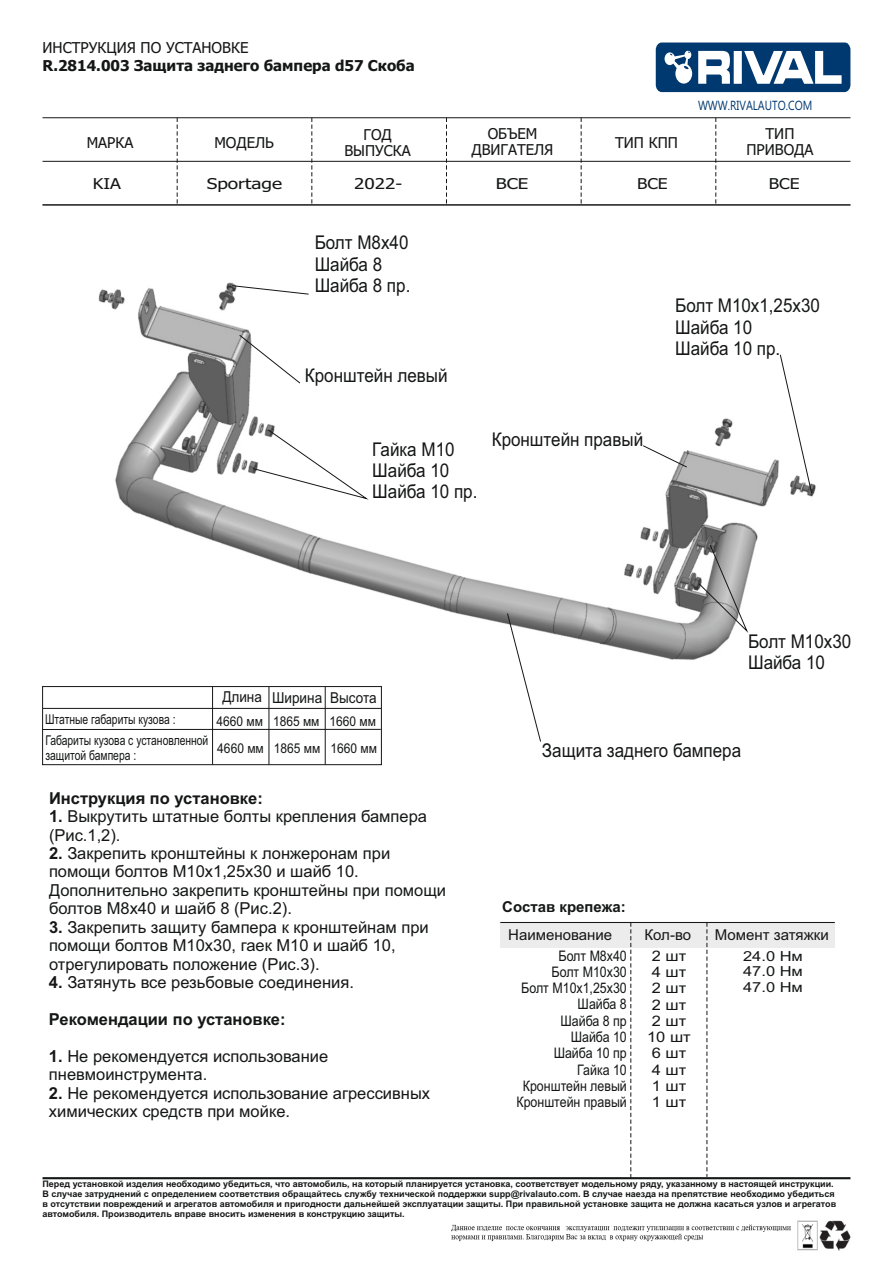
<style>
.page{position:relative;width:893px;height:1263px;background:#fff}
.page>*{position:absolute;margin:0;border:0;box-sizing:border-box;transform-origin:0 0}
.t1{font:18.9px/21.1px "Arial";color:#151616;scale:.9 1}
.t2{font:16.5px/18.5px "Arial";color:#151616}
.t3{font:700 16.5px "Arial";color:#151616}
.t4{font:15px/16.2px "Tahoma";color:#151616;text-align:center}
.t5{font:700 15px "Tahoma";color:#151616}
.t6{font:15px "Arial";color:#151616}
.t7{font:15px "Arial";color:#151616;scale:.9 1}
.t8{font:700 15px "Arial";color:#151616}
.t9{font:15px "Tahoma";color:#151616;scale:1.28 1}
.t10{font:15px "Tahoma";color:#151616;scale:1.27 1}
.t11{font:15px "Tahoma";color:#151616;scale:1.2 1}
.t12{font:15px "Tahoma";color:#151616;scale:1.25 1}
.t13{font:15px "Tahoma";color:#151616;scale:1.17 1}
.t14{font:15px "Tahoma";color:#151616;scale:1.18 1}
.t15{font:14.55px/16.2px "Arial";color:#151616;text-align:right;scale:.85 1}
.t16{font:14.55px/16.2px "Arial";color:#151616;text-align:center;scale:1.13 1}
.t17{font:13.8px/15.5px "Arial";color:#151616;text-align:justify;scale:1.19 1}
.t18{font:13.5px/15.1px "Arial";color:#151616;scale:.77 1}
.t19{font:13.5px "Arial";color:#151616;scale:.89 1}
.t20{font:13.2px "Ebrima";color:#003870;scale:.81 1}
.t21{font:700 9px/10.1px "Arial";color:#151616}
.s1{font-weight:700}
</style>
<div class="page">
<img style="left:98px;top:282px;width:718px;height:378px">
<div style="left:500px;top:922px;width:335px;height:25px;background:#ececec"></div>
<hr style="left:43px;top:1177px;width:807px;height:2px;background:#151616">
<svg style="left:630px;top:923px;width:1px;height:255px"></svg>
<hr style="left:500px;top:922px;width:335px;height:1px;background:#151616">
<svg style="left:706px;top:923px;width:1px;height:254px"></svg>
<svg style="left:656px;top:43px;width:194px;height:49px"></svg>
<svg style="left:231px;top:285px;width:79px;height:10px"></svg>
<svg style="left:177px;top:118px;width:1px;height:86px"></svg>
<svg style="left:311px;top:118px;width:1px;height:86px"></svg>
<svg style="left:446px;top:118px;width:1px;height:86px"></svg>
<svg style="left:581px;top:118px;width:1px;height:86px"></svg>
<svg style="left:715px;top:118px;width:1px;height:86px"></svg>
<hr style="left:43px;top:117px;width:807px;height:1px;background:#151616">
<hr style="left:43px;top:161px;width:807px;height:1px;background:#151616">
<hr style="left:43px;top:204px;width:807px;height:1px;background:#151616">
<hr style="left:43px;top:729px;width:338px;height:1px;background:#151616">
<div style="left:42px;top:686px;width:340px;height:79px;border:1px solid #151616"></div>
<hr style="left:43px;top:708px;width:338px;height:1px;background:#151616">
<hr style="left:212px;top:686px;width:1px;height:79px;background:#151616">
<hr style="left:269px;top:687px;width:1px;height:78px;background:#151616">
<hr style="left:325px;top:687px;width:1px;height:78px;background:#151616">
<img style="left:797px;top:1220px;width:53px;height:30px">
<img style="left:451px;top:1220px;width:350px;height:26px">
<svg style="left:238px;top:334px;width:63px;height:50px"></svg>
<svg style="left:779px;top:354px;width:34px;height:140px"></svg>
<svg style="left:642px;top:445px;width:46px;height:23px"></svg>
<svg style="left:506px;top:612px;width:36px;height:130px"></svg>
<svg style="left:252px;top:429px;width:119px;height:71px"></svg>
<svg style="left:698px;top:544px;width:51px;height:90px"></svg>
<h3 class="t4" style="left:43px;top:41px;width:207px">ИНСТРУКЦИЯ ПО УСТАНОВКЕ</h3>
<h3 class="t5" style="left:43px;top:60px;width:374px">R.2814.003 Защита заднего бампера d57 Скоба</h3>
<h3 class="t20" style="left:698px;top:100px;width:143px">WWW.RIVALAUTO.COM</h3>
<h3 class="t4" style="left:87px;top:136px;width:48px">МАРКА</h3>
<h3 class="t4" style="left:344px;top:127px;width:68px">ГОД<br>ВЫПУСКА</h3>
<h3 class="t4" style="left:471px;top:126px;width:83px">ОБЪЕМ<br>ДВИГАТЕЛЯ</h3>
<h3 class="t4" style="left:615px;top:136px;width:64px">ТИП КПП</h3>
<h3 class="t4" style="left:747px;top:126px;width:68px">ТИП<br>ПРИВОДА</h3>
<h3 class="t4" style="left:214px;top:136px;width:61px">МОДЕЛЬ</h3>
<h3 class="t11" style="left:93px;top:178px;width:25px">KIA</h3>
<h3 class="t9" style="left:207px;top:178px;width:60px">Sportage</h3>
<h3 class="t10" style="left:354px;top:178px;width:39px">2022-</h3>
<h3 class="t12" style="left:496px;top:178px;width:28px">ВСЕ</h3>
<h3 class="t13" style="left:637px;top:178px;width:28px">ВСЕ</h3>
<h3 class="t14" style="left:769px;top:178px;width:28px">ВСЕ</h3>
<h1 class="t1" style="left:315px;top:234px;width:108px">Болт М8х40<br>Шайба 8<br>Шайба 8 пр.</h1>
<h1 class="t1" style="left:305px;top:366px;width:160px">Кронштейн левый</h1>
<h1 class="t1" style="left:372px;top:440px;width:118px">Гайка М10<br>Шайба 10<br>Шайба 10 пр.</h1>
<h1 class="t1" style="left:492px;top:430px;width:170px">Кронштейн правый</h1>
<h1 class="t1" style="left:675px;top:297px;width:162px">Болт М10х1,25х30<br>Шайба 10<br>Шайба 10 пр.</h1>
<h3 class="t7" style="left:222px;top:692px;width:173px">Длина Ширина Высота</h3>
<h3 class="t19" style="left:217px;top:743px;width:181px">4660 мм 1865 мм 1660 мм</h3>
<h3 class="t18" style="left:45px;top:713px;width:171px">Штатные габариты кузова :</h3>
<h3 class="t19" style="left:217px;top:716px;width:181px">4660 мм 1865 мм 1660 мм</h3>
<h3 class="t18" style="left:45px;top:734px;width:213px">Габариты кузова с установленной защитой бампера :</h3>
<h2 class="t3" style="left:49px;top:792px;width:215px">Инструкция по установке:</h2>
<h2 class="t2" style="left:49px;top:808px;width:380px"><span class="s1">1.</span> Выкрутить штатные болты крепления бампера (Рис.1,2).</h2>
<h2 class="t2" style="left:49px;top:845px;width:399px"><span class="s1">2.</span> Закрепить кронштейны к лонжеронам при помощи болтов М10х1,25х30 и шайб 10.<br>Дополнительно закрепить кронштейны при помощи болтов М8х40 и шайб 8 (Рис.2).</h2>
<h2 class="t2" style="left:49px;top:919px;width:381px"><span class="s1">3.</span> Закрепить защиту бампера к кронштейнам при помощи болтов М10х30, гаек М10 и шайб 10, отрегулировать положение (Рис.3).</h2>
<h2 class="t2" style="left:49px;top:974px;width:306px"><span class="s1">4.</span> Затянуть все резьбовые соединения.</h2>
<h2 class="t3" style="left:49px;top:1013px;width:238px">Рекомендации по установке:</h2>
<h2 class="t2" style="left:49px;top:1048px;width:281px"><span class="s1">1.</span> Не рекомендуется использование пневмоинструмента.</h2>
<h2 class="t2" style="left:49px;top:1085px;width:383px"><span class="s1">2.</span> Не рекомендуется использование агрессивных химических средств при мойке.</h2>
<h1 class="t1" style="left:748px;top:632px;width:116px">Болт М10х30<br>Шайба 10</h1>
<h1 class="t1" style="left:542px;top:741px;width:223px">Защита заднего бампера</h1>
<h3 class="t8" style="left:502px;top:901px;width:125px">Состав крепежа:</h3>
<h3 class="t6" style="left:508px;top:929px;width:105px">Наименование</h3>
<h3 class="t6" style="left:644px;top:929px;width:48px">Кол-во</h3>
<h3 class="t6" style="left:715px;top:929px;width:115px">Момент затяжки</h3>
<h3 class="t15" style="left:516px;top:949px;width:131px">Болт М8х40<br>Болт М10х30<br>Болт М10х1,25х30<br>Шайба 8<br>Шайба 8 пр<br>Шайба 10<br>Шайба 10 пр<br>Гайка 10<br>Кронштейн левый<br>Кронштейн правый</h3>
<h3 class="t16" style="left:647px;top:949px;width:40px">2 шт<br>4 шт<br>2 шт<br>2 шт<br>2 шт<br>10 шт<br>6 шт<br>4 шт<br>1 шт<br>1 шт</h3>
<h3 class="t17" style="left:743px;top:949px;width:52px">24.0 Нм 47.0 Нм 47.0 Нм</h3>
<p class="t21" style="left:43px;top:1180px;width:795px">Перед установкой изделия необходимо убедиться, что автомобиль, на который планируется установка, соответствует модельному ряду, указанному в настоящей инструкции.<br>В случае затруднений с определением соответствия обращайтесь службу технической поддержки supp@rivalauto.com. В случае наезда на препятствие необходимо убедиться в отсутствии повреждений и агрегатов автомобиля и пригодности дальнейшей эксплуатации защиты. При правильной установке защита не должна касаться узлов и агрегатов автомобиля. Производитель вправе вносить изменения в конструкцию защиты.</p>
</div>
